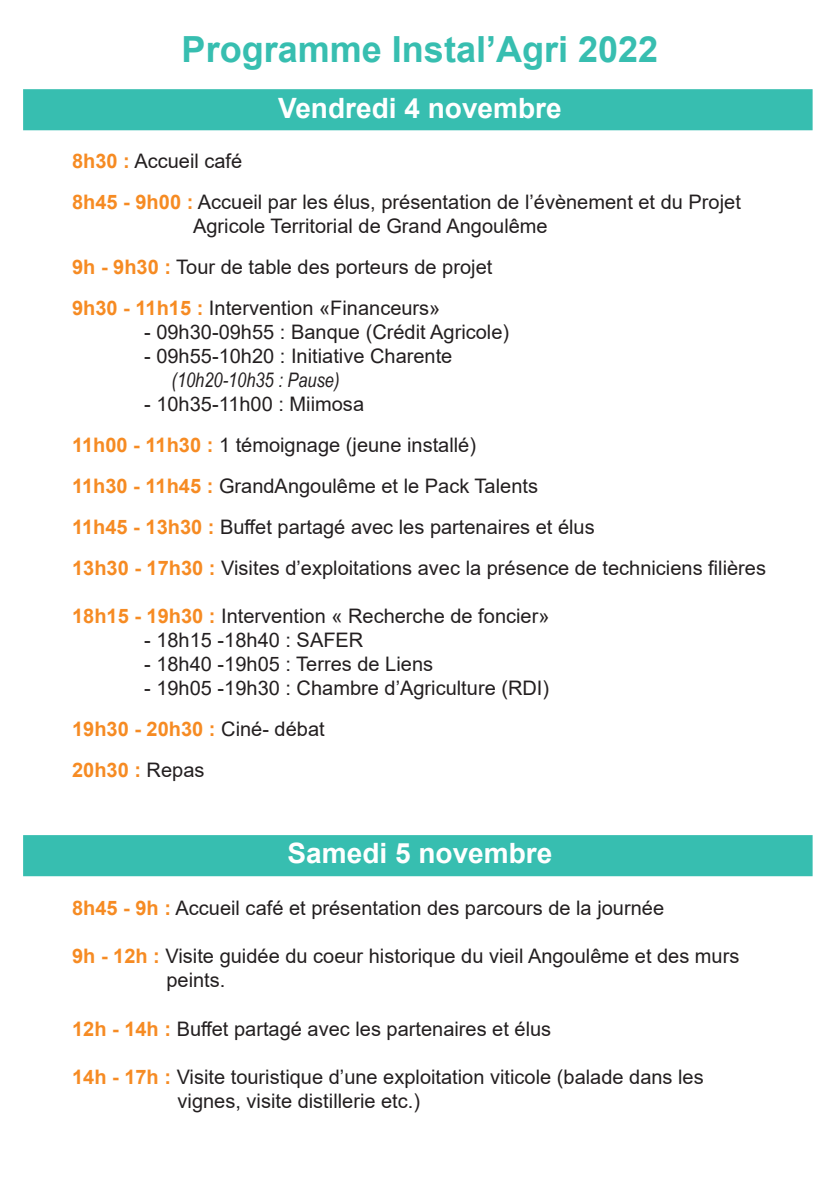
<style>
.page{position:relative;width:840px;height:1191px;background:#fff}
.page>*{position:absolute;margin:0;border:0;box-sizing:border-box;transform-origin:0 0}
.t1{font:700 36px "Arial";color:#37beb0}
.t2{font:700 28px "Arial";color:#fff}
.t3{font:20px/24px "Arial";color:#231f20}
.t4{font:700 20px "Arial";color:#f68b23}
.t5{font:italic 20px "Arial Narrow";color:#231f20}
.s1{font-weight:700;color:#f68b23}
.s2{font-weight:400;color:#231f20}
</style>
<div class="page">
<div style="left:23px;top:89px;width:789px;height:41px;background:#37beb0;border:2px solid #37beb0"></div>
<div style="left:23px;top:835px;width:789px;height:41px;background:#37beb0;border:2px solid #37beb0"></div>
<p class="t1" style="left:181px;top:24px;width:478px">Programme Instal’Agri 2022</p>
<p class="t2" style="left:278px;top:88px;width:285px">Vendredi 4 novembre</p>
<p class="t3" style="left:72px;top:148px;width:172px"><span class="s1">8h30 :</span> Accueil café</p>
<p class="t3" style="left:193px;top:189px;width:549px;text-indent:-121px"><span class="s1">8h45 - 9h00 :</span> Accueil par les élus, présentation de l’évènement et du Projet<br>Agricole Territorial de Grand Angoulême</p>
<p class="t3" style="left:72px;top:254px;width:421px"><span class="s1">9h - 9h30 :</span> Tour de table des porteurs de projet</p>
<p class="t3" style="left:72px;top:296px;width:369px"><span class="s1">9h30 - 11h15 :</span> Intervention «Financeurs»</p>
<p class="t3" style="left:144px;top:320px;width:366px">- 09h30-09h55 : Banque (Crédit Agricole)</p>
<p class="t3" style="left:144px;top:344px;width:309px">- 09h55-10h20 : Initiative Charente</p>
<p class="t5" style="left:171px;top:366px;width:169px">(10h20-10h35 : Pause)</p>
<p class="t3" style="left:144px;top:392px;width:221px">- 10h35-11h00 : Miimosa</p>
<p class="t3" style="left:72px;top:433px;width:405px"><span class="s1">11h00 - 11h30 :</span> 1 témoignage (jeune installé)</p>
<p class="t3" style="left:72px;top:474px;width:467px"><span class="s1">11h30 - 11h45 :</span> GrandAngoulême et le Pack Talents</p>
<p class="t3" style="left:72px;top:515px;width:524px"><span class="s1">11h45 - 13h30 :</span> Buffet partagé avec les partenaires et élus</p>
<p class="t3" style="left:72px;top:556px;width:695px"><span class="s1">13h30 - 17h30 :</span> Visites d’exploitations avec la présence de techniciens filières</p>
<p class="t3" style="left:72px;top:604px;width:478px"><span class="s1">18h15 - 19h30 :</span> Intervention « Recherche de foncier»</p>
<p class="t3" style="left:144px;top:628px;width:220px">- 18h15 -18h40 : SAFER</p>
<p class="t3" style="left:144px;top:652px;width:290px">- 18h40 -19h05 : Terres de Liens</p>
<p class="t3" style="left:144px;top:676px;width:406px">- 19h05 -19h30 : Chambre d’Agriculture (RDI)</p>
<p class="t4" style="left:72px;top:715px;width:254px">19h30 - 20h30 : <span class="s2">Ciné- débat</span></p>
<p class="t4" style="left:72px;top:756px;width:134px">20h30 : <span class="s2">Repas</span></p>
<p class="t2" style="left:287px;top:833px;width:266px">Samedi 5 novembre</p>
<p class="t3" style="left:72px;top:896px;width:593px"><span class="s1">8h45 - 9h :</span> Accueil café et présentation des parcours de la journée</p>
<p class="t3" style="left:166px;top:944px;width:574px;text-indent:-94px"><span class="s1">9h - 12h :</span> Visite guidée du coeur historique du vieil Angoulême et des murs peints.</p>
<p class="t3" style="left:72px;top:1016px;width:480px"><span class="s1">12h - 14h :</span> Buffet partagé avec les partenaires et élus</p>
<p class="t3" style="left:177px;top:1064px;width:527px;text-indent:-105px"><span class="s1">14h - 17h :</span> Visite touristique d’une exploitation viticole (balade dans les vignes, visite distillerie etc.)</p>
</div>
